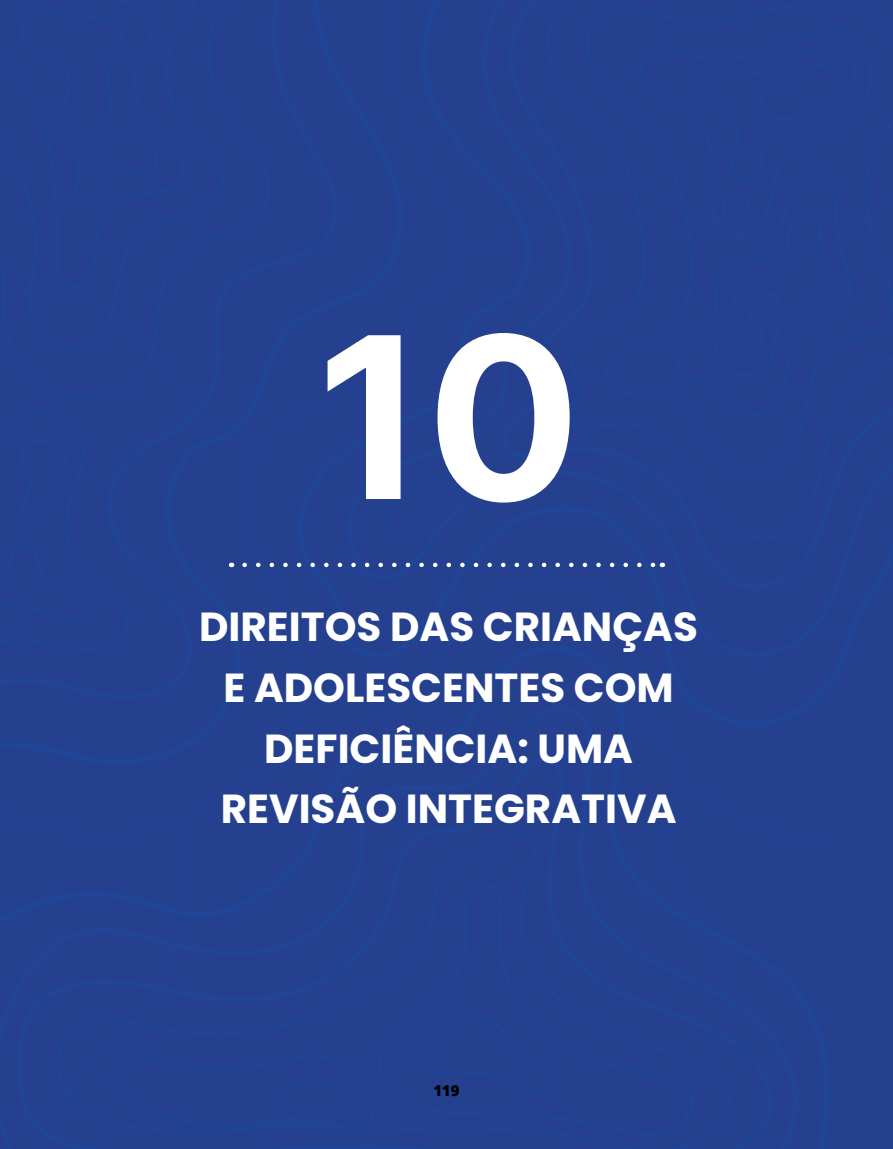
<style>
.page{position:relative;width:893px;height:1149px;background:#fff}
.page>*{position:absolute;margin:0;border:0;box-sizing:border-box;transform-origin:0 0}
.t1{font:700 225px "Inter";color:#fff}
.t2{font:700 40.5px/60.8px "Poppins";color:#fff;text-align:center}
.t3{font:800 15px "Open Sans";color:#000}
</style>
<div class="page">
<div style="left:0;top:0;width:893px;height:1148px;background:#25408f"></div>
<div style="left:0;top:0;width:273px;height:654px;background:#25408f"></div>
<div style="left:381px;top:0;width:512px;height:544px;background:#25408f"></div>
<div style="left:6px;top:543px;width:816px;height:605px;background:#25408f"></div>
<h1 class="t1" style="left:316px;top:248px;width:266px">10</h1>
<p class="t2" style="left:199px;top:596px;width:500px">DIREITOS DAS CRIANÇAS<br>E ADOLESCENTES COM<br>DEFICIÊNCIA: UMA<br>REVISÃO INTEGRATIVA</p>
<p class="t3" style="left:433px;top:1078px;width:28px">119</p>
</div>
